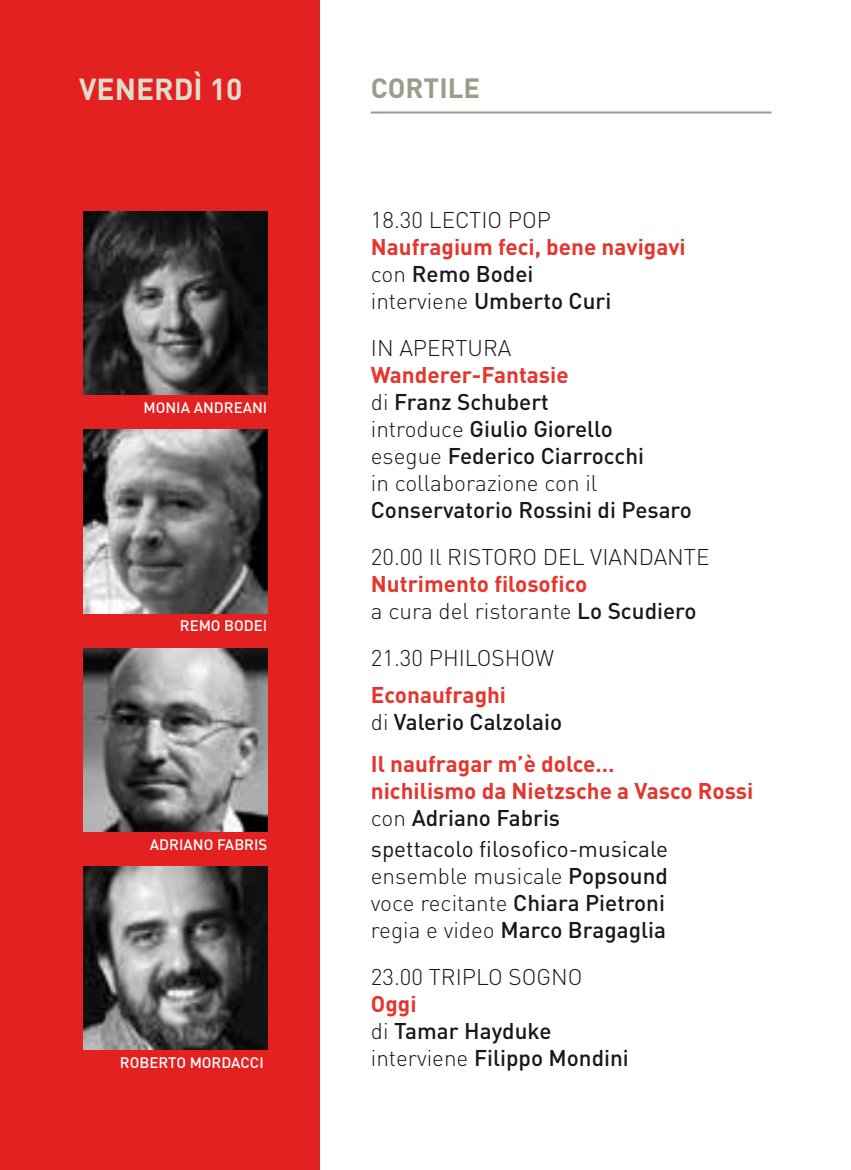
<style>
.page{position:relative;width:851px;height:1170px;background:#fff}
.page>*{position:absolute;margin:0;border:0;box-sizing:border-box;transform-origin:0 0}
.t1{font:700 30px "DIN";color:#e0dbcf}
.t2{font:700 27.5px "DIN";color:#9d9b8a}
.t3{font:500 22.5px/27px "DIN";color:#1a171c}
.t4{font:300 22.5px/27px "DIN";color:#1a171c}
.t5{font:700 22.5px/27px "DIN";color:#e5362e}
.t6{font:500 15px "DIN";color:#fff}
.s1{font-weight:300;color:#1a171c}
.s2{font-weight:500;color:#1a171c}
.s3{font-weight:700;color:#e5362e}
.s4{font-weight:300}
.s5{font-weight:400}
.s6{font-weight:500}
</style>
<div class="page">
<div style="left:0;top:0;width:319px;height:1169px;background:#e32120"></div>
<hr style="left:371px;top:111px;width:400px;height:2px;background:#9d9b8a">
<img style="left:84px;top:211px;width:183px;height:184px">
<img style="left:84px;top:430px;width:183px;height:183px">
<img style="left:84px;top:866px;width:183px;height:183px">
<img style="left:84px;top:648px;width:183px;height:183px">
<h1 class="t1" style="left:79px;top:70px;width:165px">VENERDÌ 10</h1>
<p class="t2" style="left:371px;top:70px;width:111px">CORTILE</p>
<p class="t6" style="left:143px;top:398px;width:125px">MONIA ANDREANI</p>
<p class="t6" style="left:180px;top:616px;width:89px">REMO BODEI</p>
<p class="t6" style="left:150px;top:834px;width:119px">ADRIANO FABRIS</p>
<p class="t6" style="left:120px;top:1052px;width:145px">ROBERTO MORDACCI</p>
<p class="t4" style="left:371px;top:206px;width:182px">18.30 LECTIO POP</p>
<p class="t5" style="left:371px;top:232px;width:316px">Naufragium feci, bene navigavi <span class="s1">con</span> <span class="s2">Remo Bodei<br></span><span class="s1">interviene</span> <span class="s2">Umberto Curi</span></p>
<p class="t4" style="left:371px;top:334px;width:142px">IN APERTURA</p>
<p class="t3" style="left:371px;top:360px;width:275px"><span class="s3">Wanderer-Fantasie<br></span><span class="s4">di</span> Franz Schubert <span class="s4">introduce</span> Giulio Giorello <span class="s4">esegue</span> Federico Ciarrocchi <span class="s4">in collaborazione con il</span></p>
<p class="t3" style="left:371px;top:495px;width:322px">Conservatorio Rossini di Pesaro</p>
<p class="t4" style="left:371px;top:543px;width:340px">20.00 Il RISTORO DEL VIANDANTE</p>
<p class="t5" style="left:371px;top:569px;width:327px">Nutrimento filosofico<br><span class="s1">a cura del ristorante</span> <span class="s2">Lo Scudiero</span></p>
<p class="t4" style="left:371px;top:644px;width:184px">21.30 PHILOSHOW</p>
<p class="t3" style="left:371px;top:680px;width:193px"><span class="s3">Econaufraghi<br></span><span class="s4">di</span> Valerio Calzolaio</p>
<p class="t5" style="left:371px;top:749px;width:384px">Il naufragar m’è dolce…<br>nichilismo da Nietzsche a Vasco Rossi <span class="s1">con</span> <span class="s2">Adriano Fabris</span></p>
<p class="t4" style="left:371px;top:835px;width:299px"><span class="s5">spettacolo filosofico-musicale </span>ensemble musicale <span class="s6">Popsound </span>voce recitante <span class="s6">Chiara Pietroni </span>regia e video <span class="s6">Marco Bragaglia</span></p>
<p class="t4" style="left:371px;top:963px;width:213px">23.00 TRIPLO SOGNO</p>
<p class="t3" style="left:371px;top:989px;width:259px"><span class="s3">Oggi<br></span><span class="s4">di</span> Tamar Hayduke <span class="s4">interviene</span> Filippo Mondini</p>
</div>
